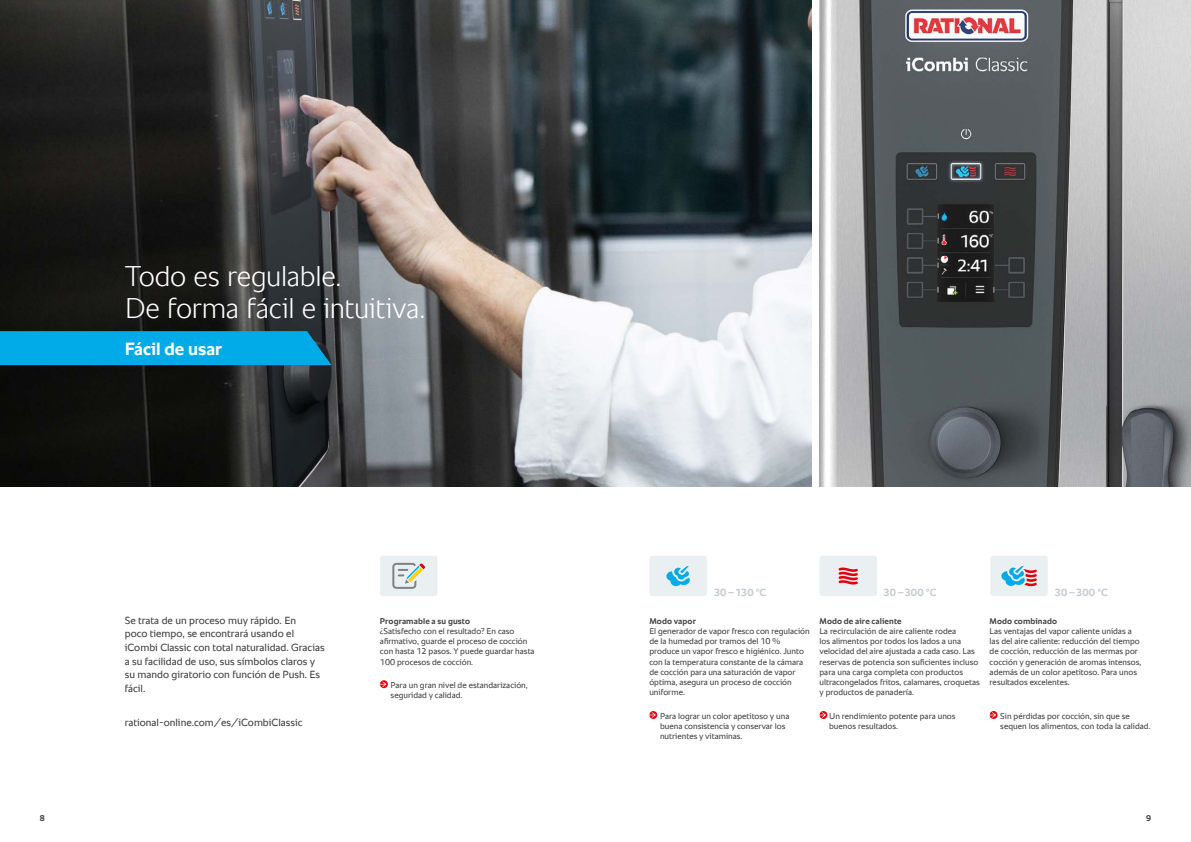
<style>
.page{position:relative;width:1191px;height:842px;background:#fff}
.page>*{position:absolute;margin:0;border:0;box-sizing:border-box;transform-origin:0 0}
.t1{font:300 29px/32px "RATIONAL Sans TT";letter-spacing:-.01em;color:#fff}
.t2{font:700 18px "RATIONAL Sans TT";letter-spacing:-.005em;color:#fff}
.t3{font:10.5px/13.6px "RATIONAL Sans TT";color:#484847}
.t4{font:700 10.5px "RATIONAL Sans TT";color:#c6ccd0}
.t5{font:8.5px/10.2px "RATIONAL Sans TT";color:#484847}
.t6{font:700 8.5px "RATIONAL Sans TT";letter-spacing:.01em;color:#484847}
</style>
<div class="page">
<img style="left:0;top:0;width:811px;height:486px">
<img style="left:819px;top:0;width:372px;height:486px">
<svg style="left:380px;top:680px;width:8px;height:8px"></svg>
<svg style="left:819px;top:711px;width:8px;height:8px"></svg>
<svg style="left:989px;top:711px;width:8px;height:8px"></svg>
<svg style="left:649px;top:711px;width:8px;height:8px"></svg>
<div style="left:649px;top:556px;width:58px;height:40px;background:#eaeff2;border-radius:3px"></div>
<svg style="left:666px;top:566px;width:24px;height:20px"></svg>
<div style="left:819px;top:556px;width:58px;height:40px;background:#eaeff2;border-radius:3px"></div>
<svg style="left:838px;top:567px;width:20px;height:17px"></svg>
<div style="left:990px;top:556px;width:57px;height:40px;background:#eaeff2;border-radius:3px"></div>
<svg style="left:1001px;top:566px;width:36px;height:20px"></svg>
<div style="left:380px;top:556px;width:57px;height:40px;background:#eaeff2;border-radius:3px"></div>
<svg style="left:392px;top:563px;width:33px;height:26px"></svg>
<div style="left:0;top:331px;width:331px;height:34px;background:#00abe7"></div>
<h1 class="t1" style="left:125px;top:260px;width:302px">Todo es regulable.<br>De forma fácil e intuitiva.</h1>
<h2 class="t2" style="left:125px;top:336px;width:99px">Fácil de usar</h2>
<p class="t3" style="left:125px;top:613px;width:201px">Se trata de un proceso muy rápido. En<br>poco tiempo, se encontrará usando el iCombi Classic con total naturalidad. Gracias a su facilidad de uso, sus símbolos claros y su mando giratorio con función de Push. Es fácil.</p>
<p class="t3" style="left:125px;top:715px;width:179px">rational-online.com/es/iCombiClassic</p>
<p class="t6" style="left:380px;top:615px;width:92px">Programable a su gusto</p>
<p class="t5" style="left:380px;top:626px;width:156px">¿Satisfecho con el resultado? En caso afirmativo, guarde el proceso de cocción con hasta 12 pasos. Y puede guardar hasta 100 procesos de cocción.</p>
<p class="t5" style="left:390px;top:680px;width:139px">Para un gran nivel de estandarización, seguridad y calidad.</p>
<p class="t4" style="left:714px;top:585px;width:54px">30 –130 °C</p>
<p class="t4" style="left:883px;top:585px;width:54px">30 –300 °C</p>
<p class="t4" style="left:1055px;top:585px;width:54px">30 –300 °C</p>
<p class="t6" style="left:649px;top:615px;width:48px">Modo vapor</p>
<p class="t5" style="left:649px;top:626px;width:162px">El generador de vapor fresco con regulación de la humedad por tramos del 10 % produce un vapor fresco e higiénico. Junto con la temperatura constante de la cámara de cocción para una saturación de vapor óptima, asegura un proceso de cocción uniforme.</p>
<p class="t5" style="left:660px;top:711px;width:131px">Para lograr un color apetitoso y una buena consistencia y conservar los nutrientes y vitaminas.</p>
<p class="t6" style="left:819px;top:615px;width:84px">Modo de aire caliente</p>
<p class="t5" style="left:819px;top:626px;width:162px">La recirculación de aire caliente rodea<br>los alimentos por todos los lados a una velocidad del aire ajustada a cada caso. Las reservas de potencia son suficientes incluso para una carga completa con productos ultracongelados fritos, calamares, croquetas y productos de panadería.</p>
<p class="t5" style="left:829px;top:711px;width:128px">Un rendimiento potente para unos buenos resultados.</p>
<p class="t6" style="left:989px;top:615px;width:69px">Modo combinado</p>
<p class="t5" style="left:989px;top:626px;width:153px">Las ventajas del vapor caliente unidas a las del aire caliente: reducción del tiempo de cocción, reducción de las mermas por cocción y generación de aromas intensos, además de un color apetitoso. Para unos resultados excelentes.</p>
<p class="t5" style="left:1000px;top:711px;width:152px">Sin pérdidas por cocción, sin que se sequen los alimentos, con toda la calidad.</p>
<p class="t6" style="left:40px;top:812px;width:7px">8</p>
<p class="t6" style="left:1146px;top:812px;width:7px">9</p>
</div>
